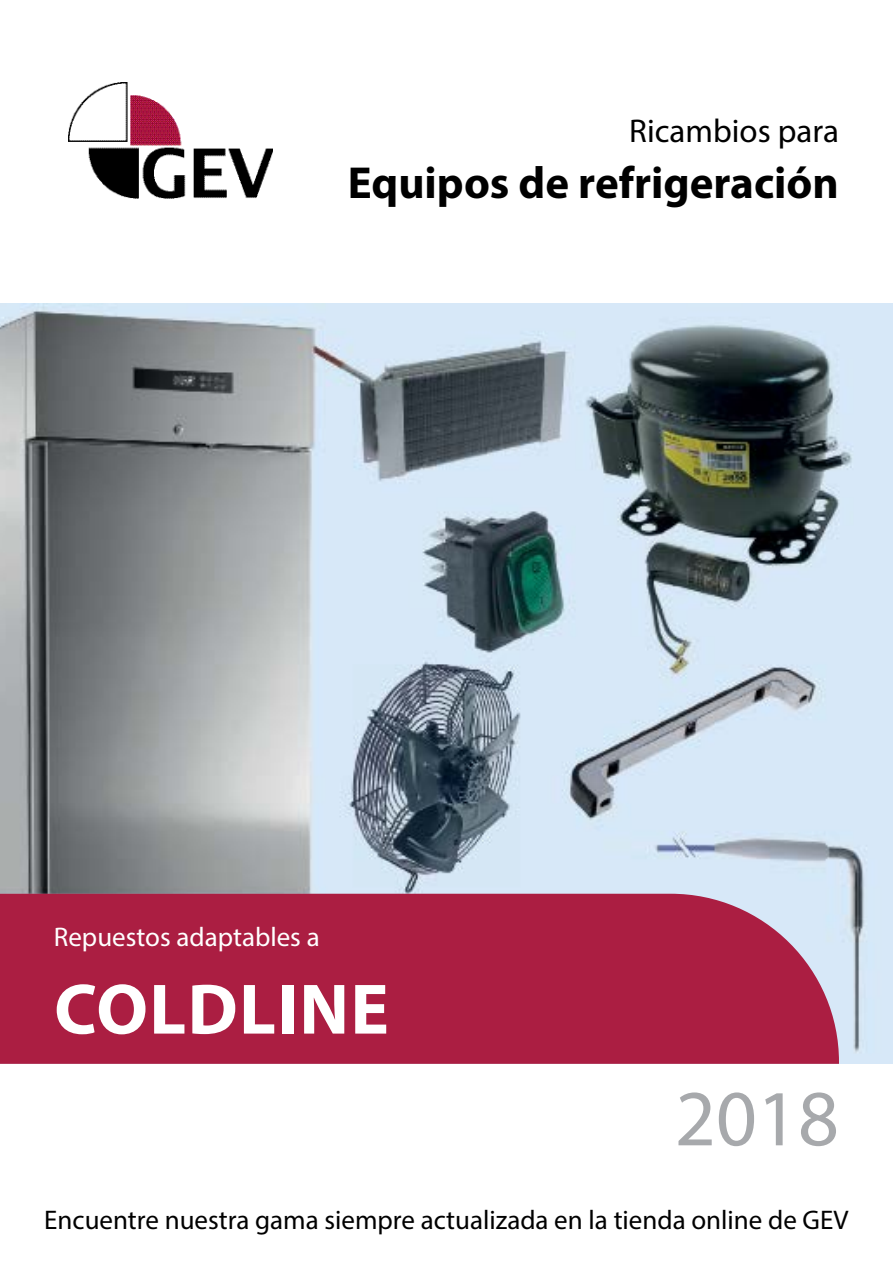
<style>
.page{position:relative;width:893px;height:1263px;background:#fff}
.page>*{position:absolute;margin:0;border:0;box-sizing:border-box;transform-origin:0 0}
.t1{font:79.95px "Myriad Pro";color:#a7a9ac}
.t2{font:700 72px "Myriad Pro";letter-spacing:.02em;color:#fff}
.t3{font:700 45px "Myriad Pro";color:#000}
.t4{font:33px "Myriad Pro";color:#000}
.t5{font:27px "Myriad Pro";color:#000}
.t6{font:27px "Myriad Pro";color:#fff}
</style>
<div class="page">
<img style="left:0;top:303px;width:893px;height:760px">
<div style="left:0;top:894px;width:839px;height:170px;background:#ab1e42"></div>
<img style="left:68px;top:83px;width:205px;height:115px">
<p class="t4" style="left:629px;top:111px;width:211px">Ricambios para</p>
<h3 class="t3" style="left:348px;top:153px;width:493px">Equipos de refrigeración</h3>
<p class="t6" style="left:54px;top:920px;width:267px">Repuestos adaptables a</p>
<h2 class="t2" style="left:54px;top:962px;width:336px">COLDLINE</h2>
<h1 class="t1" style="left:675px;top:1069px;width:166px">2018</h1>
<p class="t5" style="left:44px;top:1203px;width:806px">Encuentre nuestra gama siempre actualizada en la tienda online de GEV</p>
</div>
